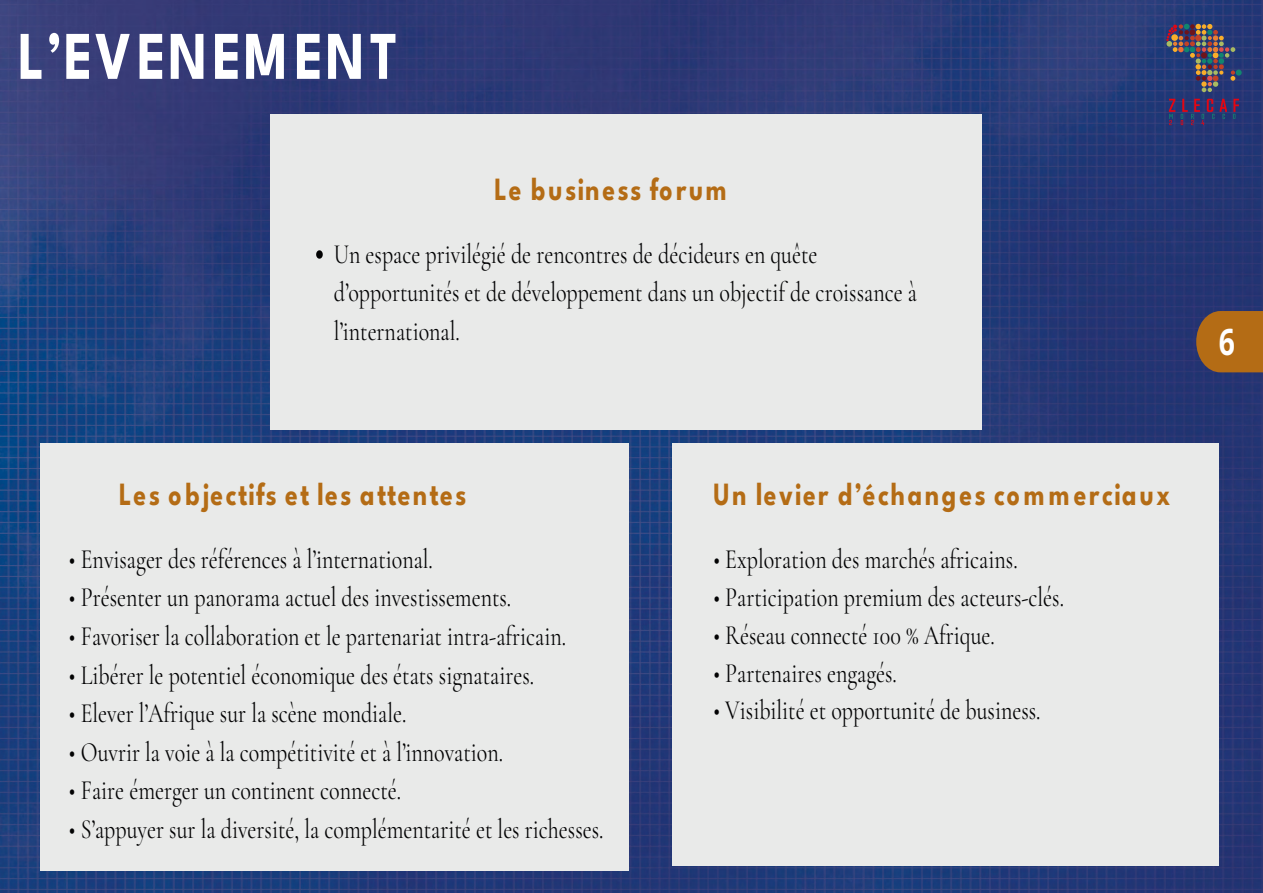
<style>
.page{position:relative;width:1263px;height:893px;background:#fff}
.page>*{position:absolute;margin:0;border:0;box-sizing:border-box;transform-origin:0 0}
.t1{font:700 68.1px "League Spartan";letter-spacing:.075em;color:#fff;scale:.79 1}
.t2{font:700 36px "Open Sans";color:#fff;scale:.79 1}
.t3{font:700 32.4px "League Spartan";letter-spacing:.105em;color:#b46c15;scale:.79 1}
.t4{font:27.9px/38.5px "Cormorant Garamond";color:#020203;scale:.79 1}
</style>
<div class="page">
<img style="left:0;top:0;width:1263px;height:893px">
<div style="left:270px;top:115px;width:711px;height:315px;background:#e9eae9"></div>
<div style="left:672px;top:444px;width:546px;height:422px;background:#e9eae9"></div>
<svg style="left:1196px;top:311px;width:67px;height:61px;background:#a8671c"></svg>
<div style="left:40px;top:444px;width:589px;height:427px;background:#e9eae9"></div>
<svg style="left:316px;top:250px;width:7px;height:9px"></svg>
<svg style="left:1166px;top:24px;width:76px;height:68px;background:#4b4a66"></svg>
<svg style="left:1233px;top:99px;width:6px;height:20px"></svg>
<svg style="left:1169px;top:99px;width:6px;height:26px"></svg>
<svg style="left:1181px;top:99px;width:46px;height:26px"></svg>
<h1 class="t1" style="left:18px;top:2px;width:482px">’L EVENEMENT</h1>
<p class="t3" style="left:494px;top:164px;width:295px">Le business forum</p>
<p class="t4" style="left:334px;top:235px;width:740px">Un espace privilégié de rencontres de décideurs en quête<br>’d opportunités et de développement dans un objectif de croissance à ’l international.</p>
<p class="t2" style="left:1219px;top:317px;width:22px">6</p>
<p class="t3" style="left:119px;top:469px;width:441px">Les objectifs et les attentes</p>
<p class="t4" style="left:69px;top:540px;width:462px">• Envisager des références ’ là international.</p>
<p class="t4" style="left:69px;top:578px;width:561px">• Présenter un panorama actuel des investissements.</p>
<p class="t4" style="left:69px;top:617px;width:631px">• Favoriser la collaboration et le partenariat intra-africain.</p>
<p class="t4" style="left:69px;top:655px;width:590px">• Libérer le potentiel économique des états signataires.</p>
<p class="t4" style="left:69px;top:694px;width:429px">• Elever ’l Afrique sur la scène mondiale.</p>
<p class="t4" style="left:69px;top:732px;width:551px">• Ouvrir la voie à la compétitivité et ’ là innovation.</p>
<p class="t4" style="left:69px;top:771px;width:678px">• Faire émerger un continent connecté.<br>’ S• appuyer sur la diversité l a, complémentarité et les richesses.</p>
<p class="t3" style="left:713px;top:469px;width:580px">Un levier ’d échanges commerciaux</p>
<p class="t4" style="left:713px;top:540px;width:387px">• Exploration des marchés africains.</p>
<p class="t4" style="left:713px;top:578px;width:445px">• Participation premium des acteurs-clés.</p>
<p class="t4" style="left:713px;top:616px;width:358px">• Réseau connecté 100 % Afrique.</p>
<p class="t4" style="left:713px;top:653px;width:234px">• Partenaires engagés.</p>
<p class="t4" style="left:713px;top:691px;width:416px">• Visibilité et opportunité de business.</p>
</div>
